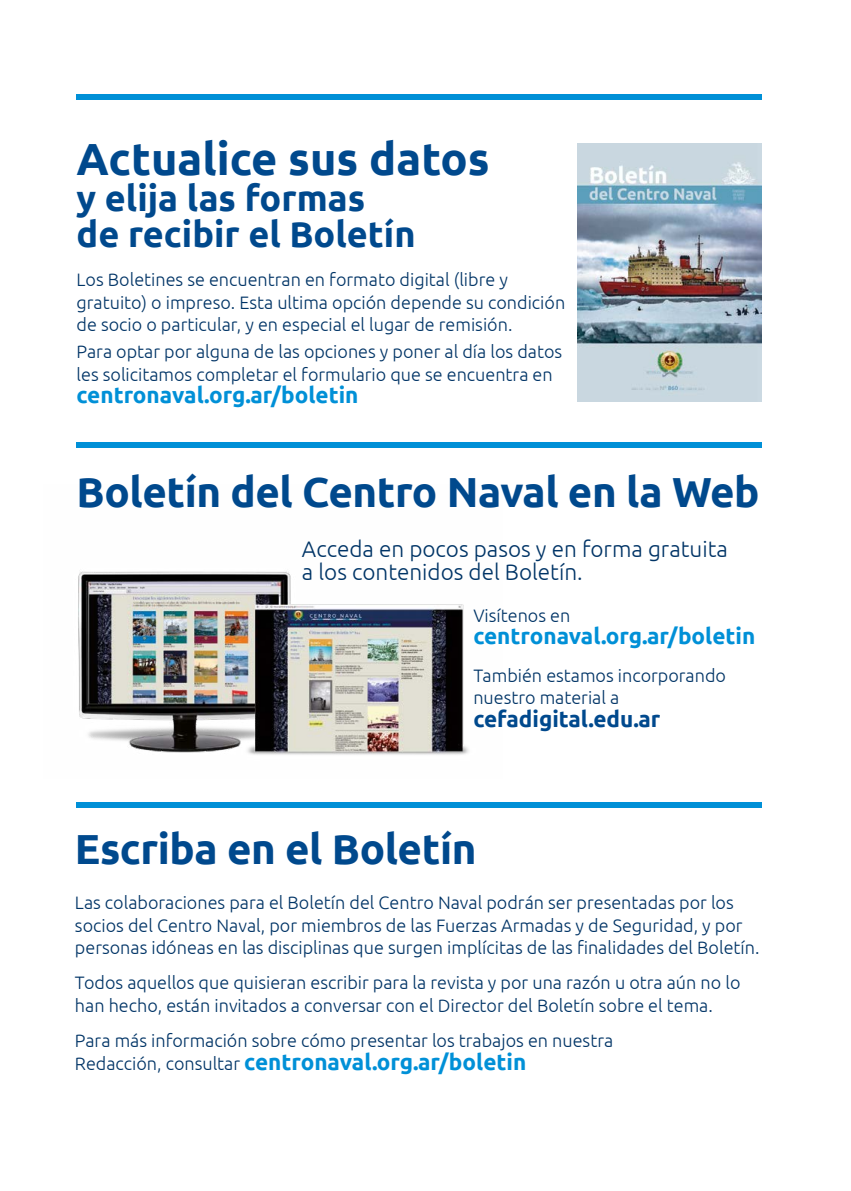
<style>
.page{position:relative;width:851px;height:1191px;background:#fff}
.page>*{position:absolute;margin:0;border:0;box-sizing:border-box;transform-origin:0 0}
.t1{font:700 45px "Ubuntu";color:#00498d}
.t2{font:700 42px "Ubuntu";letter-spacing:-.01em;color:#00498d}
.t3{font:700 36px/36px "Ubuntu";color:#00498d}
.t4{font:700 22.5px "Ubuntu";color:#0090d7}
.t5{font:300 22.5px/22.5px "Ubuntu";color:#003466}
.t6{font:700 22.5px "Ubuntu";color:#00498d}
.t7{font:300 18px/22.5px "Ubuntu";color:#003466}
.s1{font-weight:300;font-size:18px;color:#003466}
</style>
<div class="page">
<img style="left:78px;top:571px;width:391px;height:184px">
<div style="left:77px;top:94px;width:684px;height:5px;background:#0090d7"></div>
<div style="left:77px;top:442px;width:684px;height:6px;background:#0090d7"></div>
<div style="left:77px;top:802px;width:684px;height:5px;background:#0090d7"></div>
<img style="left:577px;top:143px;width:184px;height:258px">
<h1 class="t1" style="left:77px;top:131px;width:414px">Actualice sus datos</h1>
<h3 class="t3" style="left:77px;top:179px;width:340px">y elija las formas de recibir el Boletín</h3>
<p class="t7" style="left:77px;top:268px;width:490px">Los Boletines se encuentran en formato digital (libre y gratuito) o impreso. Esta ultima opción depende su condición de socio o particular, y en especial el lugar de remisión.</p>
<p class="t7" style="left:77px;top:340px;width:487px">Para optar por alguna de las opciones y poner al día los datos les solicitamos completar el formulario que se encuentra en</p>
<p class="t4" style="left:77px;top:381px;width:283px">centronaval.org.ar/boletin</p>
<h2 class="t2" style="left:77px;top:467px;width:684px">Boletín del Centro Naval en la Web</h2>
<p class="t5" style="left:302px;top:537px;width:427px">Acceda en pocos pasos y en forma gratuita a los contenidos del Boletín.</p>
<p class="t7" style="left:473px;top:604px;width:98px">Visítenos en</p>
<p class="t4" style="left:473px;top:622px;width:283px">centronaval.org.ar/boletin</p>
<p class="t7" style="left:473px;top:664px;width:254px">También estamos incorporando nuestro material a</p>
<p class="t6" style="left:473px;top:705px;width:188px">cefadigital.edu.ar</p>
<h2 class="t2" style="left:75px;top:823px;width:403px">Escriba en el Boletín</h2>
<p class="t7" style="left:75px;top:891px;width:686px">Las colaboraciones para el Boletín del Centro Naval podrán ser presentadas por los socios del Centro Naval, por miembros de las Fuerzas Armadas y de Seguridad, y por personas idóneas en las disciplinas que surgen implícitas de las finalidades del Boletín.</p>
<p class="t7" style="left:75px;top:971px;width:667px">Todos aquellos que quisieran escribir para la revista y por una razón u otra aún no lo han hecho, están invitados a conversar con el Director del Boletín sobre el tema.</p>
<p class="t7" style="left:75px;top:1029px;width:539px">Para más información sobre cómo presentar los trabajos en nuestra</p>
<p class="t4" style="left:75px;top:1048px;width:453px"><span class="s1">Redacción, consultar</span> centronaval.org.ar/boletin</p>
</div>
